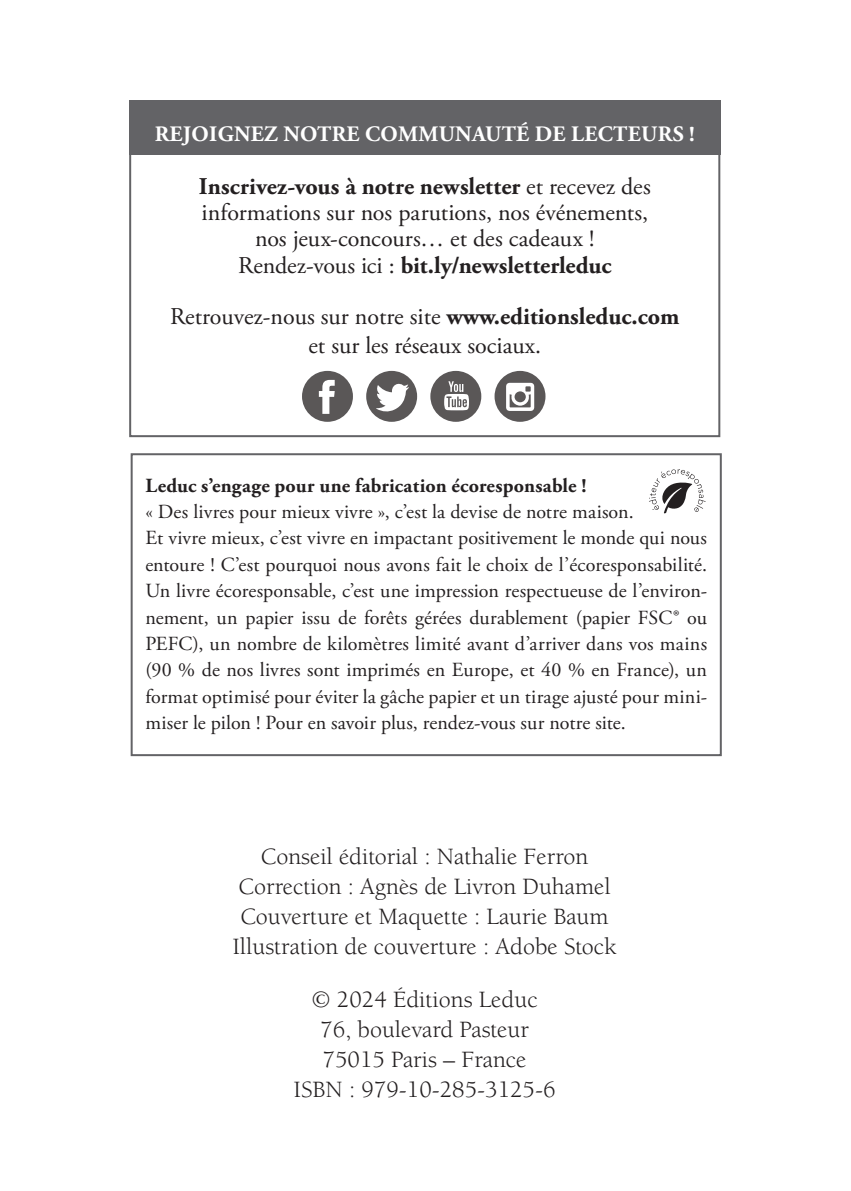
<style>
.page{position:relative;width:851px;height:1191px;background:#fff}
.page>*{position:absolute;margin:0;border:0;box-sizing:border-box;transform-origin:0 0}
.t1{font:24px/26.4px "Adobe Garamond Pro";color:#231f20;text-align:center}
.t2{font:24px/30px "Berkeley Pro";color:#231f20;text-align:center}
.t3{font:700 22px "Adobe Garamond Pro";letter-spacing:.015em;color:#fff}
.t4{font:20px/26.4px "Adobe Garamond Pro";letter-spacing:.005em;color:#231f20}
.t5{font:700 20px "Adobe Garamond Pro";letter-spacing:.015em;color:#231f20}
.s1{font-weight:700}
</style>
<div class="page">
<div style="left:129px;top:101px;width:591px;height:54px;background:#636366"></div>
<div style="left:129px;top:104px;width:591px;height:333px;border:2px solid #636366"></div>
<div style="left:131px;top:453px;width:590px;height:303px;border:2px solid #636366"></div>
<div style="left:302px;top:371px;width:51px;height:51px;background:#5a5757;border-radius:50%"></div>
<svg style="left:319px;top:380px;width:15px;height:34px"></svg>
<div style="left:366px;top:371px;width:51px;height:51px;background:#5a5757;border-radius:50%"></div>
<div style="left:430px;top:371px;width:51px;height:51px;background:#5a5757;border-radius:50%"></div>
<svg style="left:444px;top:381px;width:25px;height:29px"></svg>
<svg style="left:494px;top:371px;width:51px;height:51px"></svg>
<svg style="left:376px;top:383px;width:33px;height:29px"></svg>
<svg style="left:506px;top:383px;width:28px;height:28px"></svg>
<svg style="left:649px;top:469px;width:56px;height:44px"></svg>
<p class="t3" style="left:155px;top:121px;width:541px">REJOIGNEZ NOTRE COMMUNAUTÉ DE LECTEURS !</p>
<p class="t1" style="left:199px;top:174px;width:453px"><span class="s1">Inscrivez-vous à notre newsletter</span> et recevez des informations sur nos parutions, nos événements, nos jeux-concours… et des cadeaux !<br>Rendez-vous ici : <span class="s1">bit.ly/newsletterleduc</span></p>
<p class="t1" style="left:170px;top:303px;width:511px;line-height:28.8px">Retrouvez-nous sur notre site <span class="s1">www.editionsleduc.com </span>et sur les réseaux sociaux.</p>
<p class="t5" style="left:145px;top:474px;width:442px">Leduc s’engage pour une fabrication écoresponsable !</p>
<p class="t4" style="left:145px;top:499px;width:563px">« Des livres pour mieux vivre », c’est la devise de notre maison.<br>Et vivre mieux, c’est vivre en impactant positivement le monde qui nous entoure ! C’est pourquoi nous avons fait le choix de l’écoresponsabilité.<br>Un livre écoresponsable, c’est une impression respectueuse de l’environ&shy;nement, un papier issu de forêts gérées durablement (papier FSC® ou PEFC), un nombre de kilomètres limité avant d’arriver dans vos mains (90 % de nos livres sont imprimés en Europe, et 40 % en France), un format optimisé pour éviter la gâche papier et un tirage ajusté pour mini&shy;miser le pilon ! Pour en savoir plus, rendez-vous sur notre site.</p>
<p class="t2" style="left:232px;top:842px;width:385px">Conseil éditorial : Nathalie Ferron Correction : Agnès de Livron Duhamel Couverture et Maquette : Laurie Baum Illustration de couverture : Adobe Stock</p>
<p class="t2" style="left:293px;top:984px;width:263px">© 2024 Éditions Leduc<br>76, boulevard Pasteur<br>75015 Paris – France<br>ISBN : 979-10-285-3125-6</p>
</div>
